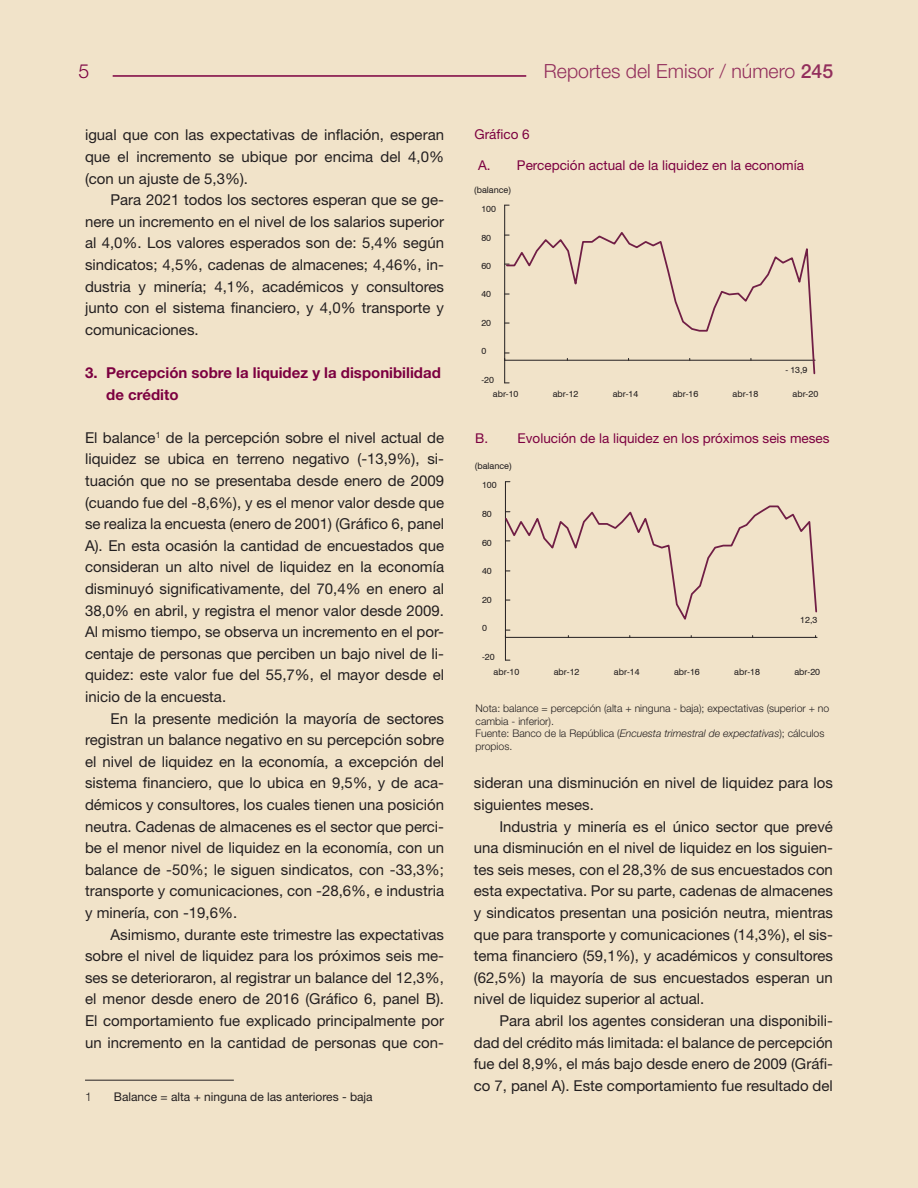
<style>
.page{position:relative;width:918px;height:1188px;background:#f1e3c9}
.page>*{position:absolute;margin:0;border:0;box-sizing:border-box;transform-origin:0 0}
.t1{font:300 19.5px "Helvetica Neue LT Std";color:#932f5c}
.t2{font:300 19.5px "Helvetica Neue LT Std";color:#7c0040}
.Cuerpo_de_texto{font:15px/21.6px "Helvetica Neue LT Std";color:#231f20;text-align:justify}
.Cuerpo_texto_sin_ind{font:15px/21.6px "Helvetica Neue LT Std";color:#231f20;text-align:justify}
.t3{font:700 15px/21.6px "Helvetica Neue LT Std";color:#7c0040}
.Gráfico_título{font:13.5px "Helvetica Neue LT Std";color:#7c0040}
.Nota_al_pie{font:12px "Helvetica Neue LT Std";color:#231f20}
.Nota_al_pie-2{font:300 12px "Helvetica Neue LT Std";color:#231f20}
.Fuente_gráficos_cuad{font:300 10.5px/12.6px "Helvetica Neue LT Std";color:#231f20}
.t4{font:9px "Swiss 721 BT";color:#231f20}
.t5{font:8.85px "Swiss 721 BT";color:#231f20}
.s1{font-weight:500}
.s2{font-style:italic}
</style>
<div class="page">
<hr style="left:113px;top:75px;width:413px;height:2px;background:#7c0040">
<hr style="left:504px;top:205px;width:1px;height:178px;background:#231f20">
<svg style="left:505px;top:230px;width:311px;height:145px"></svg>
<hr style="left:505px;top:482px;width:1px;height:178px;background:#231f20">
<hr style="left:505px;top:637px;width:312px;height:1px;background:#231f20">
<svg style="left:504px;top:504px;width:314px;height:119px"></svg>
<hr style="left:85px;top:1080px;width:149px;height:1px;background:#231f20">
<h1 class="t2" style="left:78px;top:59px;width:12px">5</h1>
<h1 class="t1" style="left:544px;top:59px;width:291px">Reportes del Emisor / número <span class="s1">245</span></h1>
<p class="Cuerpo_de_texto" style="left:85px;top:124px;width:361px">igual que con las expectativas de inflación, esperan que el incremento se ubique por encima del 4,0% (con un ajuste de 5,3%).</p>
<p class="Cuerpo_de_texto" style="left:85px;top:189px;width:361px;text-indent:26px">Para 2021 todos los sectores esperan que se ge&shy;nere un incremento en el nivel de los salarios superior al 4,0%. Los valores esperados son de: 5,4% según sindicatos; 4,5%, cadenas de almacenes; 4,46%, in&shy;dustria y minería; 4,1%, académicos y consultores junto con el sistema financiero, y 4,0% transporte y comunicaciones.</p>
<p class="t3" style="left:106px;top:362px;width:336px;text-indent:-21px">3. Percepción sobre la liquidez y la disponibilidad de crédito</p>
<p class="Cuerpo_texto_sin_ind" style="left:85px;top:426px;width:361px">El balance<sup>1</sup> de la percepción sobre el nivel actual de liquidez se ubica en terreno negativo (-13,9%), si&shy;tuación que no se presentaba desde enero de 2009 (cuando fue del -8,6%), y es el menor valor desde que se realiza la encuesta (enero de 2001) (Gráfico 6, panel A). En esta ocasión la cantidad de encuestados que consideran un alto nivel de liquidez en la economía disminuyó significativamente, del 70,4% en enero al 38,0% en abril, y registra el menor valor desde 2009.<br>Al mismo tiempo, se observa un incremento en el por&shy;centaje de personas que perciben un bajo nivel de li&shy;quidez: este valor fue del 55,7%, el mayor desde el inicio de la encuesta.</p>
<p class="Cuerpo_de_texto" style="left:85px;top:707px;width:361px;text-indent:26px">En la presente medición la mayoría de sectores registran un balance negativo en su percepción sobre el nivel de liquidez en la economía, a excepción del sistema financiero, que lo ubica en 9,5%, y de aca&shy;démicos y consultores, los cuales tienen una posición neutra. Cadenas de almacenes es el sector que perci&shy;be el menor nivel de liquidez en la economía, con un balance de -50%; le siguen sindicatos, con -33,3%; transporte y comunicaciones, con -28,6%, e industria y minería, con -19,6%.</p>
<p class="Cuerpo_de_texto" style="left:85px;top:923px;width:361px;text-indent:26px">Asimismo, durante este trimestre las expectativas sobre el nivel de liquidez para los próximos seis me&shy;ses se deterioraron, al registrar un balance del 12,3%, el menor desde enero de 2016 (Gráfico 6, panel B).<br>El comportamiento fue explicado principalmente por un incremento en la cantidad de personas que con-</p>
<p class="Nota_al_pie-2" style="left:85px;top:1090px;width:8px">1</p>
<p class="Nota_al_pie" style="left:114px;top:1090px;width:260px">Balance = alta + ninguna de las anteriores - baja</p>
<p class="Gráfico_título" style="left:474px;top:126px;width:57px">Gráfico 6</p>
<p class="Gráfico_título" style="left:478px;top:157px;width:327px">A. Percepción actual de la liquidez en la economía</p>
<p class="t5" style="left:474px;top:184px;width:39px">(balance)</p>
<p class="t5" style="left:481px;top:203px;width:16px">100</p>
<p class="t5" style="left:481px;top:232px;width:11px">80</p>
<p class="t5" style="left:481px;top:261px;width:11px">60</p>
<p class="t5" style="left:481px;top:289px;width:11px">40</p>
<p class="t5" style="left:481px;top:318px;width:11px">20</p>
<p class="t5" style="left:481px;top:346px;width:6px">0</p>
<p class="t5" style="left:481px;top:375px;width:14px">-20</p>
<p class="t5" style="left:785px;top:364px;width:24px">- 13,9</p>
<p class="t5" style="left:493px;top:389px;width:27px">abr-10</p>
<p class="t5" style="left:553px;top:389px;width:27px">abr-12</p>
<p class="t5" style="left:613px;top:389px;width:27px">abr-14</p>
<p class="t5" style="left:673px;top:389px;width:27px">abr-16</p>
<p class="t5" style="left:733px;top:389px;width:27px">abr-18</p>
<p class="t5" style="left:793px;top:389px;width:27px">abr-20</p>
<p class="Gráfico_título" style="left:475px;top:430px;width:356px">B. Evolución de la liquidez en los próximos seis meses</p>
<p class="t4" style="left:474px;top:461px;width:39px">(balance)</p>
<p class="t4" style="left:482px;top:480px;width:16px">100</p>
<p class="t4" style="left:482px;top:509px;width:11px">80</p>
<p class="t4" style="left:482px;top:538px;width:11px">60</p>
<p class="t4" style="left:482px;top:566px;width:11px">40</p>
<p class="t4" style="left:482px;top:595px;width:11px">20</p>
<p class="t4" style="left:482px;top:623px;width:6px">0</p>
<p class="t4" style="left:482px;top:652px;width:14px">-20</p>
<p class="t4" style="left:800px;top:614px;width:19px">12,3</p>
<p class="t4" style="left:494px;top:666px;width:27px">abr-10</p>
<p class="t4" style="left:554px;top:666px;width:27px">abr-12</p>
<p class="t4" style="left:614px;top:666px;width:27px">abr-14</p>
<p class="t4" style="left:674px;top:666px;width:27px">abr-16</p>
<p class="t4" style="left:734px;top:666px;width:27px">abr-18</p>
<p class="t4" style="left:794px;top:666px;width:27px">abr-20</p>
<p class="Fuente_gráficos_cuad" style="left:476px;top:702px;width:355px">Nota: balance = percepción (alta + ninguna - baja); expectativas (superior + no cambia - inferior).</p>
<p class="Fuente_gráficos_cuad" style="left:476px;top:727px;width:350px">Fuente: Banco de la República (<span class="s2">Encuesta trimestral de expectativas</span>); cálculos propios.</p>
<p class="Cuerpo_de_texto" style="left:474px;top:772px;width:361px">sideran una disminución en nivel de liquidez para los siguientes meses.</p>
<p class="Cuerpo_de_texto" style="left:474px;top:815px;width:361px;text-indent:26px">Industria y minería es el único sector que prevé una disminución en el nivel de liquidez en los siguien&shy;tes seis meses, con el 28,3% de sus encuestados con esta expectativa. Por su parte, cadenas de almacenes y sindicatos presentan una posición neutra, mientras que para transporte y comunicaciones (14,3%), el sis&shy;tema financiero (59,1%), y académicos y consultores (62,5%) la mayoría de sus encuestados esperan un nivel de liquidez superior al actual.</p>
<p class="Cuerpo_de_texto" style="left:474px;top:1010px;width:361px;text-indent:26px">Para abril los agentes consideran una disponibili&shy;dad del crédito más limitada: el balance de percepción fue del 8,9%, el más bajo desde enero de 2009 (Gráfi&shy;co 7, panel A). Este comportamiento fue resultado del</p>
</div>
